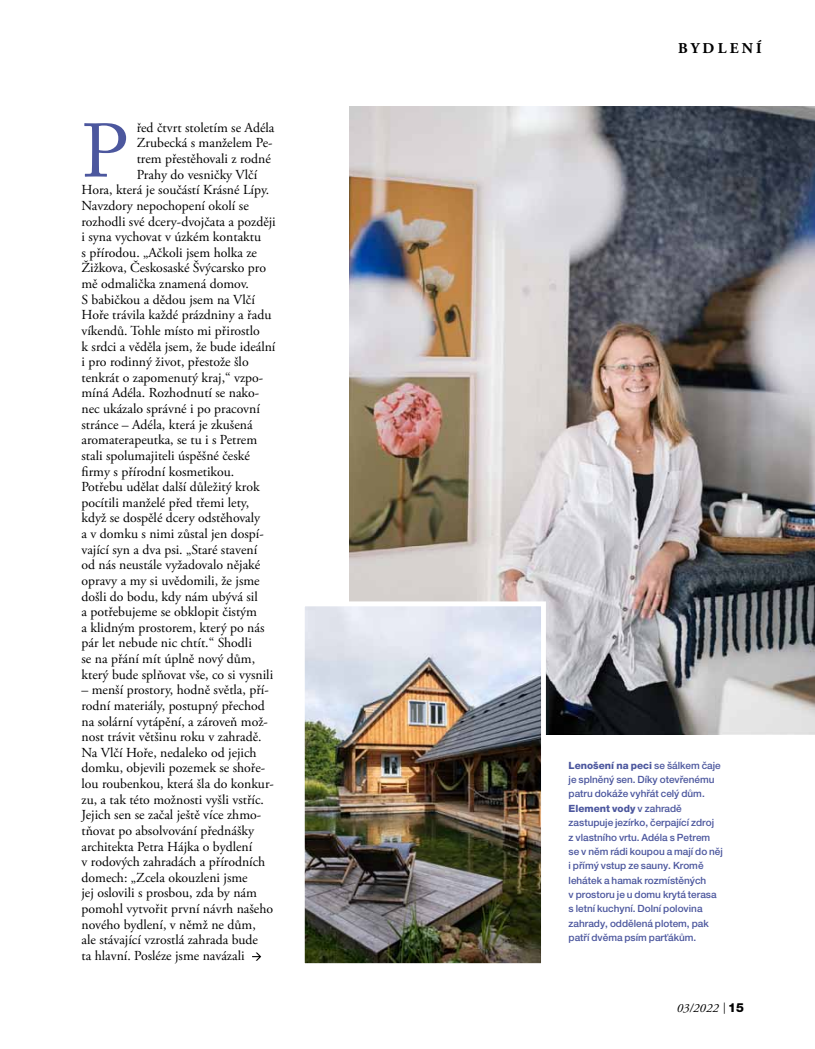
<style>
.page{position:relative;width:815px;height:1049px;background:#fff}
.page>*{position:absolute;margin:0;border:0;box-sizing:border-box;transform-origin:0 0}
.t1{font:75px "Adobe Caslon Pro";color:#4c579e}
.t2{font:700 15px "Adobe Garamond Pro";letter-spacing:.215em;color:#000}
.t3{font:13.75px/15.6px "Adobe Garamond Pro";color:#000}
.t4{font:italic 12.5px "Adobe Garamond Pro";letter-spacing:.02em;color:#000}
.t5{font:500 10px/14.4px "Helvetica Neue CE";color:#4c579e}
.s1{font-weight:800}
.s2{font-style:normal;font-size:11.25px}
.s3{font-family:"Helvetica Neue CE";font-weight:800;font-style:normal}
</style>
<div class="page">
<svg style="left:252px;top:952px;width:9px;height:9px"></svg>
<img style="left:349px;top:106px;width:466px;height:628px">
<img style="left:306px;top:607px;width:234px;height:355px">
<div style="left:300px;top:601px;width:246px;height:367px;border:5px solid #fff"></div>
<p class="t3" style="left:137px;top:120px;width:139px">řed čtvrt stoletím se Adéla</p>
<p class="t3" style="left:137px;top:136px;width:137px">Zrubecká s manželem Pe-</p>
<p class="t3" style="left:137px;top:151px;width:136px">trem přestěhovali z rodné</p>
<p class="t3" style="left:137px;top:167px;width:122px">Prahy do vesničky Vlčí</p>
<p class="t3" style="left:81px;top:183px;width:189px">Hora, která je součástí Krásné Lípy.</p>
<p class="t3" style="left:81px;top:198px;width:169px">Navzdory nepochopení okolí se</p>
<p class="t3" style="left:81px;top:214px;width:196px">rozhodli své dcery-dvojčata a později</p>
<p class="t3" style="left:81px;top:230px;width:181px">i syna vychovat v úzkém kontaktu</p>
<p class="t3" style="left:81px;top:245px;width:177px">s přírodou. „Ačkoli jsem holka ze</p>
<p class="t3" style="left:81px;top:261px;width:186px">Žižkova, Českosaské Švýcarsko pro</p>
<p class="t3" style="left:81px;top:276px;width:169px">mě odmalička znamená domov.</p>
<p class="t3" style="left:81px;top:292px;width:175px">S babičkou a dědou jsem na Vlčí</p>
<p class="t3" style="left:81px;top:308px;width:191px">Hoře trávila každé prázdniny a řadu</p>
<p class="t3" style="left:81px;top:323px;width:180px">víkendů. Tohle místo mi přirostlo</p>
<p class="t3" style="left:81px;top:339px;width:195px">k srdci a věděla jsem, že bude ideální</p>
<p class="t3" style="left:81px;top:354px;width:169px">i pro rodinný život, přestože šlo</p>
<p class="t3" style="left:81px;top:370px;width:183px">tenkrát o zapomenutý kraj,“ vzpo-</p>
<p class="t3" style="left:81px;top:386px;width:179px">míná Adéla. Rozhodnutí se nako-</p>
<p class="t3" style="left:81px;top:401px;width:180px">nec ukázalo správné i po pracovní</p>
<p class="t3" style="left:81px;top:417px;width:173px">stránce – Adéla, která je zkušená</p>
<p class="t3" style="left:81px;top:433px;width:177px">aromaterapeutka, se tu i s Petrem</p>
<p class="t3" style="left:81px;top:448px;width:170px">stali spolumajiteli úspěšné české</p>
<p class="t3" style="left:81px;top:464px;width:154px">firmy s přírodní kosmetikou.</p>
<p class="t3" style="left:81px;top:479px;width:180px">Potřebu udělat další důležitý krok</p>
<p class="t3" style="left:81px;top:495px;width:169px">pocítili manželé před třemi lety,</p>
<p class="t3" style="left:81px;top:511px;width:180px">když se dospělé dcery odstěhovaly</p>
<p class="t3" style="left:81px;top:526px;width:184px">a v domku s nimi zůstal jen dospí-</p>
<p class="t3" style="left:81px;top:542px;width:177px">vající syn a dva psi. „Staré stavení</p>
<p class="t3" style="left:81px;top:558px;width:180px">od nás neustále vyžadovalo nějaké</p>
<p class="t3" style="left:81px;top:573px;width:180px">opravy a my si uvědomili, že jsme</p>
<p class="t3" style="left:81px;top:589px;width:178px">došli do bodu, kdy nám ubývá sil</p>
<p class="t3" style="left:81px;top:604px;width:177px">a potřebujeme se obklopit čistým</p>
<p class="t3" style="left:81px;top:620px;width:184px">a klidným prostorem, který po nás</p>
<p class="t3" style="left:81px;top:636px;width:172px">pár let nebude nic chtít.“ Shodli</p>
<p class="t3" style="left:81px;top:651px;width:175px">se na přání mít úplně nový dům,</p>
<p class="t3" style="left:81px;top:667px;width:193px">který bude splňovat vše, co si vysnili</p>
<p class="t3" style="left:81px;top:682px;width:194px">– menší prostory, hodně světla, pří&shy;rodní materiály, postupný přechod na solární vytápění, a zároveň mož&shy;nost trávit většinu roku v zahradě.<br>Na Vlčí Hoře, nedaleko od jejich domku, objevili pozemek se shoře&shy;lou roubenkou, která šla do konkur&shy;zu, a tak této možnosti vyšli vstříc.<br>Jejich sen se začal ještě více zhmo&shy;tňovat po absolvování přednášky architekta Petra Hájka o bydlení<br>v rodových zahradách a přírodních domech: „Zcela okouzleni jsme<br>jej oslovili s prosbou, zda by nám pomohl vytvořit první návrh našeho nového bydlení, v němž ne dům,<br>ale stávající vzrostlá zahrada bude<br>ta hlavní. Posléze jsme navázali</p>
<h1 class="t1" style="left:82px;top:107px;width:43px">P</h1>
<p class="t2" style="left:678px;top:40px;width:85px">BYDLENÍ</p>
<p class="t5" style="left:569px;top:758px;width:156px"><span class="s1">Lenošení na peci</span> se šálkem čaje je splněný sen. Díky otevřenému patru dokáže vyhřát celý dům.<br><span class="s1">Element vody</span> v zahradě zastupuje jezírko, čerpající zdroj<br>z vlastního vrtu. Adéla s Petrem se v něm rádi koupou a mají do něj i přímý vstup ze sauny. Kromě lehátek a hamak rozmístěných<br>v prostoru je u domu krytá terasa s letní kuchyní. Dolní polovina zahrady, oddělená plotem, pak patří dvěma psím parťákům.</p>
<p class="t4" style="left:677px;top:1000px;width:69px">03/2022 <span class="s2">|</span> <span class="s3">15</span></p>
</div>
